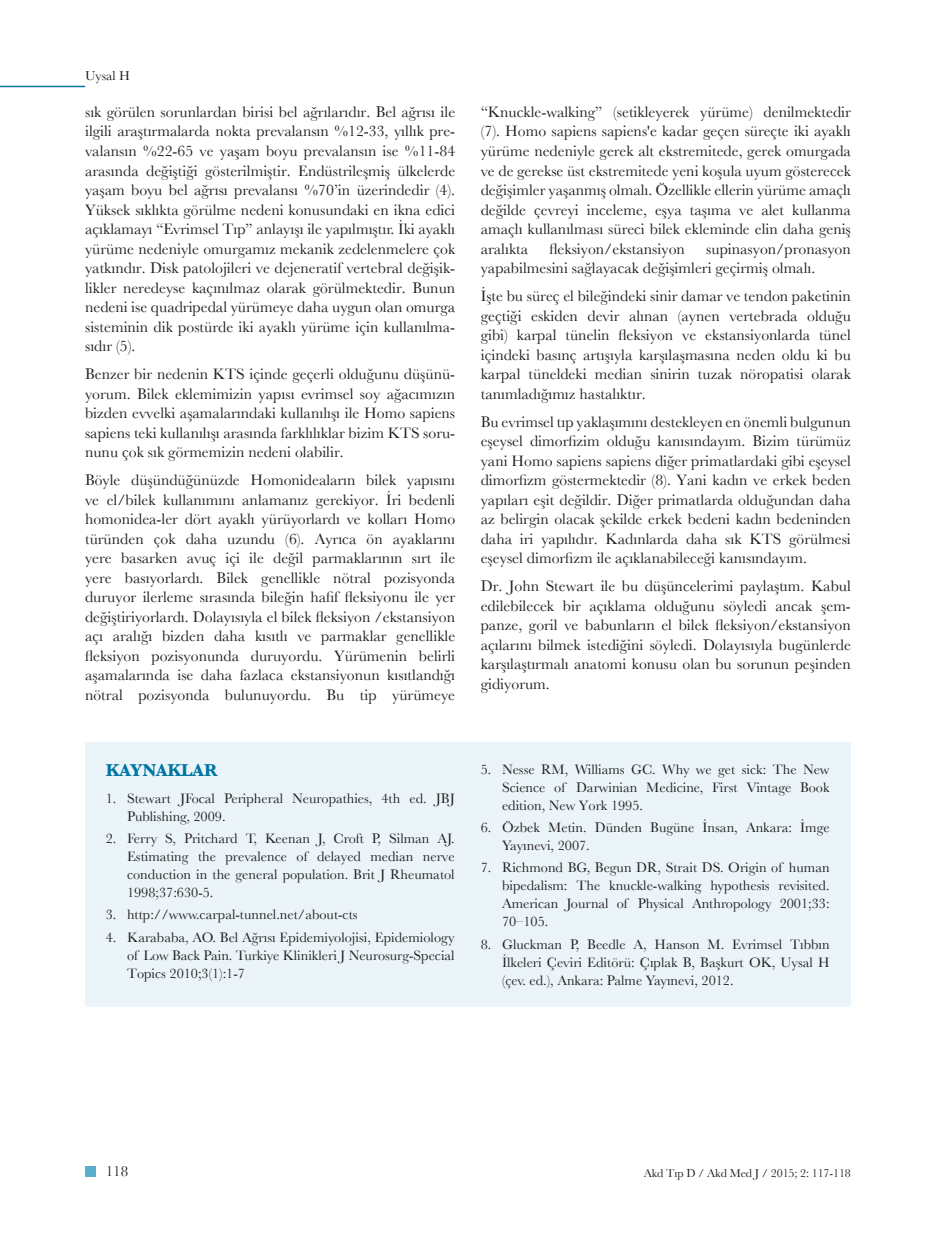
<style>
.page{position:relative;width:936px;height:1234px;background:#fff}
.page>*{position:absolute;margin:0;border:0;box-sizing:border-box;transform-origin:0 0}
.t1{font:700 18px "Baskerville";color:#0076a3}
.t2{font:15.75px/19.5px "Baskerville";color:#231f20;text-align:justify}
.t3{font:15px "Baskerville";color:#231f20}
.t4{font:14.25px/18px "Baskerville";color:#231f20;text-align:justify}
.t5{font:13.5px "Baskerville";color:#231f20}
.t6{font:12px "Baskerville";letter-spacing:-.01em;color:#231f20}
</style>
<div class="page">
<div style="left:85px;top:1166px;width:10px;height:10px;background:#5aadcd"></div>
<hr style="left:0;top:86px;width:85px;height:1px;background:#0076a3">
<div style="left:85px;top:742px;width:765px;height:264px;background:#ebf5f9"></div>
<p class="t5" style="left:85px;top:68px;width:46px">Uysal H</p>
<p class="t2" style="left:85px;top:102px;width:371px">sık görülen sorunlardan birisi bel ağrılarıdır. Bel ağrısı ile ilgili araştırmalarda nokta prevalansın %12-33, yıllık pre&shy;valansın %22-65 ve yaşam boyu prevalansın ise %11-84 arasında değiştiği gösterilmiştir. Endüstrileşmiş ülkelerde yaşam boyu bel ağrısı prevalansı %70’in üzerindedir (4).<br>Yüksek sıklıkta görülme nedeni konusundaki en ikna edici açıklamayı “Evrimsel Tıp” anlayışı ile yapılmıştır. İki ayaklı yürüme nedeniyle omurgamız mekanik zedelenmelere çok yatkındır. Disk patolojileri ve dejeneratif vertebral değişik&shy;likler neredeyse kaçınılmaz olarak görülmektedir. Bunun nedeni ise quadripedal yürümeye daha uygun olan omurga sisteminin dik postürde iki ayaklı yürüme için kullanılma&shy;sıdır (5).</p>
<p class="t2" style="left:85px;top:364px;width:371px">Benzer bir nedenin KTS içinde geçerli olduğunu düşünü&shy;yorum. Bilek eklemimizin yapısı evrimsel soy ağacımızın bizden evvelki aşamalarındaki kullanılışı ile Homo sapiens sapiens teki kullanılışı arasında farklılıklar bizim KTS soru&shy;nunu çok sık görmemizin nedeni olabilir.</p>
<p class="t2" style="left:85px;top:470px;width:371px">Böyle düşündüğünüzde Homonideaların bilek yapısını ve el/bilek kullanımını anlamanız gerekiyor. İri bedenli homonidea-ler dört ayaklı yürüyorlardı ve kolları Homo türünden çok daha uzundu (6). Ayrıca ön ayaklarını yere basarken avuç içi ile değil parmaklarının sırt ile yere basıyorlardı. Bilek genellikl e nötral pozisyonda duruyor ilerleme sırasında bileğin hafif fleksiyonu ile yer değiştiriyorlardı. Dolayısıyla el bilek fleksiyon /ekstansiyon açı aralığı bizden daha kısıtlı ve parmaklar genellikle fleksiyon pozisyonunda duruyordu. Yürümenin belirli aşamalarında ise daha fazlaca ekstansiyonun kısıtlandığı nötral pozisyonda bulunuyordu. Bu tip yürümeye</p>
<p class="t1" style="left:106px;top:760px;width:113px">KAYNAKLAR</p>
<p class="t4" style="left:127px;top:789px;width:329px;text-indent:-21px">1. Stewart JFocal Peripheral Neuropathies, 4th ed. JBJ<br>Publishing, 2009.</p>
<p class="t4" style="left:127px;top:829px;width:329px;text-indent:-21px">2. Ferry S, Pritchard T, Keenan J, Croft P, Silman AJ.<br>Estimating the prevalence of delayed median nerve conduction in the general population. Brit J Rheumatol 1998;37:630-5.</p>
<p class="t4" style="left:106px;top:905px;width:253px">3. http://www.carpal-tunnel.net/about-cts</p>
<p class="t4" style="left:127px;top:927px;width:329px;text-indent:-21px">4. Karababa, AO. Bel Ağrısı Epidemiyolojisi, Epidemiology of Low Back Pain. Turkiye Klinikleri J Neurosurg-Special Topics 2010;3(1):1-7</p>
<p class="t2" style="left:480px;top:102px;width:372px">“Knuckle-walking” (setikleyerek yürüme) denilmektedir (7). Homo sapiens sapiens'e kadar geçen süreçte iki ayaklı yürüme nedeniyle gerek alt ekstremitede, gerek omurgada ve de gerekse üst ekstremitede yeni koşula uyum gösterecek değişimler yaşanmış olmalı. Özellikle ellerin yürüme amaçlı değilde çevreyi inceleme, eşya taşıma ve alet kullanma amaçlı kullanılması süreci bilek ekleminde elin daha geniş aralıkta</p>
<p class="t2" style="left:480px;top:239px;width:371px;text-indent:225px">supinasyon/pronasyon yapabilmesini sağlayacak değişimleri geçirmiş olmalı.</p>
<p class="t2" style="left:480px;top:286px;width:371px">İşte bu süreç el bileğindeki sinir damar ve tendon paketinin geçtiği eskiden devir alınan (aynen vertebrada olduğu gibi) karpal tünelin fleksiyon ve ekstansiyonlarda tünel içindeki basınç artışıyla karşılaşmasına neden oldu ki bu karpal tüneldeki median sinirin tuzak nöropatisi olarak tanımladığımız hastalıktır.</p>
<p class="t2" style="left:480px;top:412px;width:371px">Bu evrimsel tıp yaklaşımını destekleyen en önemli bulgunun eşeysel dimorfizim olduğu kanısındayım. Bizim türümüz yani Homo sapiens sapiens diğer primatlardaki gibi eşeysel dimorfizm göstermektedir (8). Yani kadın ve erkek beden yapıları eşit değildir. Diğer primatlarda olduğundan daha az belirgin olacak şekilde erkek bedeni kadın bedeninden daha iri yapılıdır. Kadınlarda daha sık KTS görülmesi eşeysel dimorfizm ile açıklanabileceği kanısındayım.</p>
<p class="t2" style="left:480px;top:576px;width:371px">Dr. John Stewart ile bu düşüncelerimi paylaştım. Kabul edilebilecek bir açıklama olduğunu söyledi ancak şem&shy;panze, goril ve babunların el bilek fleksiyon/ekstansiyon açılarını bilmek istediğini söyledi. Dolayısıyla bugünlerde karşılaştırmalı anatomi konusu olan bu sorunun peşinden gidiyorum.</p>
<p class="t2" style="left:549px;top:239px;width:137px">fleksiyon/ekstansiyon</p>
<p class="t4" style="left:502px;top:759px;width:329px;text-indent:-21px">5. Nesse RM, Williams GC. Why we get sick: The New Science of Darwinian Medicine, First Vintage Book edition, New York 1995.</p>
<p class="t4" style="left:502px;top:818px;width:329px;text-indent:-21px">6. Özbek Metin. Dünden Bugüne İnsan, Ankara: İmge<br>Yayınevi, 2007.</p>
<p class="t4" style="left:502px;top:858px;width:329px;text-indent:-21px">7. Richmond BG, Begun DR, Strait DS. Origin of human bipedalism: The knuckle-walking hypothesis revisited.<br>American Journal of Physical Anthropology 2001;33:<br>70–105.</p>
<p class="t4" style="left:502px;top:934px;width:329px;text-indent:-21px">8. Gluckman P, Beedle A, Hanson M. Evrimsel Tıbbın İlkeleri Çeviri Editörü: Çıplak B, Başkurt OK, Uysal H (çev. ed.), Ankara: Palme Yayınevi, 2012.</p>
<p class="t3" style="left:106px;top:1162px;width:24px">118</p>
<p class="t6" style="left:643px;top:1165px;width:208px">Akd Tıp D / Akd Med J / 2015; 2: 117-118</p>
</div>
